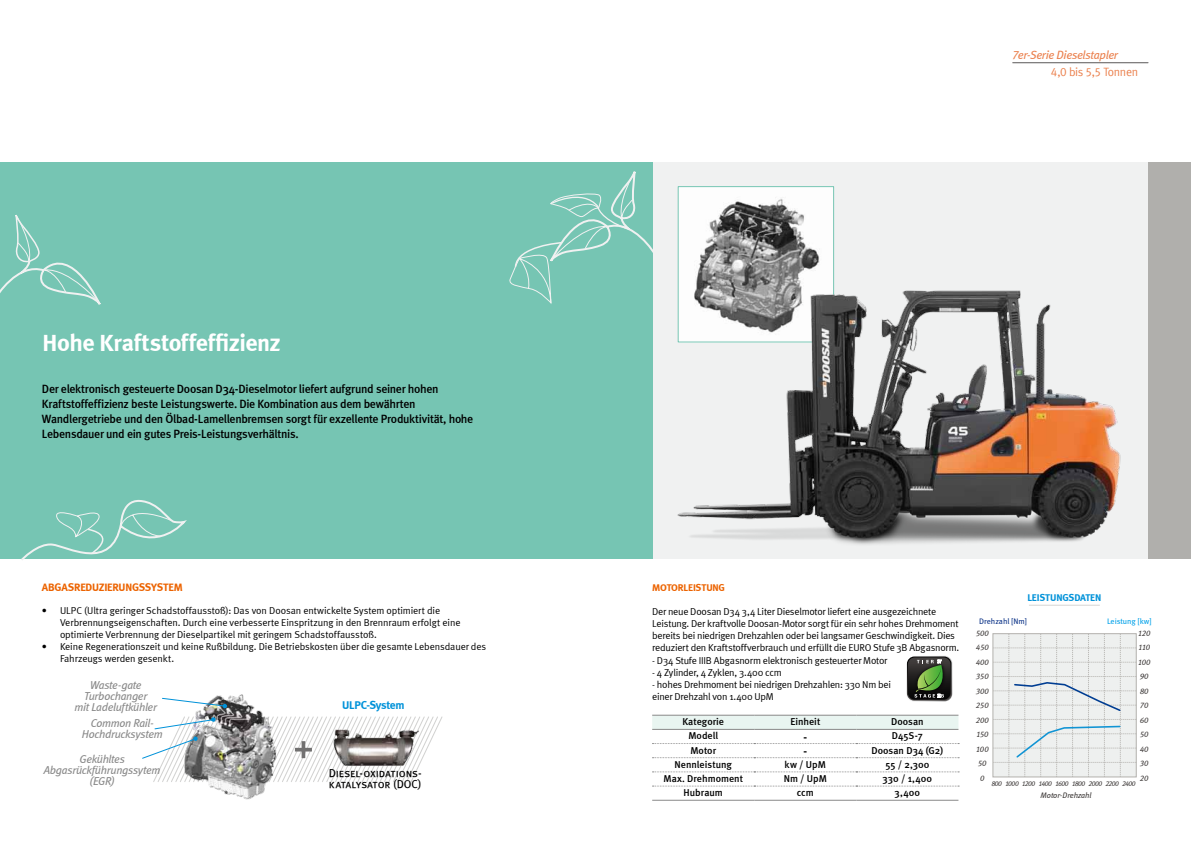
<style>
.page{position:relative;width:1191px;height:842px;background:#fff}
.page>*{position:absolute;margin:0;border:0;box-sizing:border-box;transform-origin:0 0}
.t1{font:700 24px "Meta";letter-spacing:-.015em;color:#fff}
.t2{font:500 12px/15px "Meta";letter-spacing:-.025em;color:#000}
.t3{font:italic 12px "Meta Book LF";letter-spacing:-.03em;color:#eb814e}
.t4{font:12px "Meta Normal LF";letter-spacing:-.035em;color:#eb814e}
.t5{font:italic 11.5px/11px "Meta Book LF";letter-spacing:-.025em;color:#898989;text-align:center}
.t6{font:11.5px/11.5px "Meta Plus Book Caps";letter-spacing:-.015em;color:#000}
.t7{font:700 11.5px "Meta";letter-spacing:-.025em;color:#0092d9}
.t8{font:700 11.5px "Meta";color:#000}
.t9{font:700 11px "Meta";color:#ec6300}
.t10{font:10px/12px "Meta Normal";letter-spacing:-.015em;color:#000}
.t11{font:500 10px "Meta";letter-spacing:.005em;color:#000}
.t12{font:700 10px "Meta";letter-spacing:-.015em;color:#0092d9}
.t13{font:700 10px "Meta";letter-spacing:-.015em;color:#ec6300}
.t14{font:italic 8px/14.5px "Meta Book LF";letter-spacing:-.005em;color:#3f3b3a;text-align:center}
.t15{font:8px "Meta Book LF";color:#0d3488}
.t16{font:8px "Meta Book LF";letter-spacing:-.005em;color:#00a1e9}
.t17{font:italic 7px "Meta Book LF";letter-spacing:-.06em;color:#3f3b3a}
</style>
<div class="page">
<div style="left:652px;top:162px;width:539px;height:396px;background:#f0f1f1"></div>
<div style="left:1148px;top:162px;width:43px;height:396px;background:#b0afac"></div>
<div style="left:0;top:162px;width:652px;height:396px;background:#76c5b3"></div>
<svg style="left:0;top:215px;width:101px;height:90px"></svg>
<svg style="left:509px;top:172px;width:144px;height:132px"></svg>
<svg style="left:20px;top:500px;width:166px;height:60px"></svg>
<hr style="left:1012px;top:62px;width:136px;height:1px;background:#5a5757">
<img style="left:195px;top:694px;width:71px;height:106px">
<svg style="left:162px;top:697px;width:65px;height:11px"></svg>
<svg style="left:142px;top:716px;width:301px;height:67px"></svg>
<img style="left:679px;top:188px;width:153px;height:72px">
<div style="left:677px;top:186px;width:157px;height:156px;border:1px solid #76c5b3"></div>
<img style="left:677px;top:260px;width:444px;height:285px">
<svg style="left:652px;top:716px;width:306px;height:13px"></svg>
<hr style="left:652px;top:715px;width:102px;height:1px;background:#898989">
<hr style="left:754px;top:715px;width:102px;height:1px;background:#898989">
<hr style="left:856px;top:715px;width:102px;height:1px;background:#898989">
<hr style="left:652px;top:729px;width:102px;height:1px;background:#898989">
<hr style="left:754px;top:729px;width:102px;height:1px;background:#898989">
<hr style="left:856px;top:729px;width:102px;height:1px;background:#898989">
<svg style="left:652px;top:743px;width:307px;height:1px"></svg>
<svg style="left:652px;top:757px;width:307px;height:1px"></svg>
<svg style="left:652px;top:772px;width:307px;height:1px"></svg>
<svg style="left:652px;top:786px;width:307px;height:1px"></svg>
<hr style="left:652px;top:800px;width:102px;height:1px;background:#898989">
<hr style="left:754px;top:800px;width:102px;height:1px;background:#898989">
<hr style="left:856px;top:800px;width:102px;height:1px;background:#898989">
<hr style="left:1029px;top:605px;width:70px;height:1px;background:#d6d5d3">
<svg style="left:906px;top:656px;width:46px;height:45px"></svg>
<svg style="left:993px;top:634px;width:143px;height:143px"></svg>
<h1 class="t1" style="left:43px;top:328px;width:240px">HOHE KRAFTSTOFFEFFIZIENZ</h1>
<p class="t2" style="left:42px;top:382px;width:433px">Der elektronisch gesteuerte Doosan D34-Dieselmotor liefert aufgrund seiner hohen Kraftstoffeffizienz beste Leistungswerte. Die Kombination aus dem bewährten Wandlergetriebe und den Ölbad-Lamellenbremsen sorgt für exzellente Produktivität, hohe Lebensdauer und ein gutes Preis-Leistungsverhältnis.</p>
<p class="t9" style="left:42px;top:580px;width:14px">ABGASREDUZIERUNGSS</p>
<p class="t9" style="left:151px;top:580px;width:13px">YSTEM</p>
<p class="t10" style="left:60px;top:604px;width:402px;text-indent:-18px">• ULPC (Ultra geringer Schadstoffausstoß): Das von Doosan entwickelte System optimiert die<br>Verbrennungseigenschaften. Durch eine verbesserte Einspritzung in den Brennraum erfolgt eine optimierte Verbrennung der Dieselpartikel mit geringem Schadstoffausstoß.</p>
<p class="t10" style="left:60px;top:640px;width:428px;text-indent:-18px">• Keine Regenerationszeit und keine Rußbildung. Die Betriebskosten über die gesamte Lebensdauer des<br>Fahrzeugs werden gesenkt.</p>
<p class="t5" style="left:75px;top:680px;width:84px">Waste-gate<br>Turbochanger<br>mit Ladeluftkühler</p>
<p class="t5" style="left:82px;top:718px;width:82px">Common Rail-<br>Hochdrucksystem</p>
<p class="t5" style="left:44px;top:753px;width:118px">Gekühltes<br>Abgasrückführungssytem (EGR)</p>
<p class="t7" style="left:342px;top:698px;width:64px">ULPC-SYSTEM</p>
<p class="t6" style="left:329px;top:767px;width:94px">Diesel-oxidations&shy;katalysator (DOC)</p>
<p class="t3" style="left:1012px;top:48px;width:107px">7er-Serie Dieselstapler</p>
<p class="t4" style="left:1051px;top:65px;width:89px">4,0 bis 5,5 Tonnen</p>
<p class="t13" style="left:652px;top:581px;width:74px">MOTORLEISTUNG</p>
<p class="t10" style="left:652px;top:605px;width:308px">Der neue Doosan D34 3,4 Liter Dieselmotor liefert eine ausgezeichnete Leistung. Der kraftvolle Doosan-Motor sorgt für ein sehr hohes Drehmoment bereits bei niedrigen Drehzahlen oder bei langsamer Geschwindigkeit. Dies reduziert den Kraftstoffverbrauch und erfüllt die EURO Stufe 3B Abgasnorm.</p>
<p class="t10" style="left:652px;top:654px;width:237px">- D34 Stufe IIIB Abgasnorm elektronisch gesteuerter Motor</p>
<p class="t10" style="left:652px;top:666px;width:131px">- 4 Zylinder, 4 Zyklen, 3.400 ccm</p>
<p class="t10" style="left:652px;top:678px;width:240px">- hohes Drehmoment bei niedrigen Drehzahlen: 330 Nm bei einer Drehzahl von 1.400 UpM</p>
<p class="t11" style="left:682px;top:716px;width:43px">Kategorie</p>
<p class="t11" style="left:790px;top:716px;width:31px">Einheit</p>
<p class="t11" style="left:891px;top:716px;width:34px">Doosan</p>
<p class="t11" style="left:688px;top:730px;width:31px">Modell</p>
<p class="t8" style="left:803px;top:730px;width:5px">-</p>
<p class="t11" style="left:892px;top:730px;width:32px">D45S-7</p>
<p class="t11" style="left:690px;top:744px;width:27px">Motor</p>
<p class="t8" style="left:803px;top:744px;width:5px">-</p>
<p class="t11" style="left:871px;top:744px;width:73px">Doosan D34 (G2)</p>
<p class="t11" style="left:674px;top:758px;width:59px">Nennleistung</p>
<p class="t11" style="left:784px;top:758px;width:43px">kw / UpM</p>
<p class="t11" style="left:885px;top:758px;width:46px">55 / 2,300</p>
<p class="t11" style="left:663px;top:773px;width:81px">Max. Drehmoment</p>
<p class="t11" style="left:783px;top:773px;width:45px">Nm / UpM</p>
<p class="t11" style="left:882px;top:773px;width:51px">330 / 1,400</p>
<p class="t11" style="left:683px;top:787px;width:41px">Hubraum</p>
<p class="t11" style="left:797px;top:787px;width:19px">ccm</p>
<p class="t11" style="left:894px;top:787px;width:27px">3,400</p>
<p class="t12" style="left:1027px;top:591px;width:75px">LEISTUNGSDATEN</p>
<p class="t15" style="left:979px;top:616px;width:49px">Drehzahl [Nm]</p>
<p class="t16" style="left:1107px;top:616px;width:46px">Leistung [kw]</p>
<p class="t14" style="left:975px;top:625px;width:15px">500<br>450<br>400<br>350<br>300<br>250<br>200<br>150<br>100<br>50<br>0</p>
<p class="t14" style="left:1137px;top:625px;width:14px;text-align:left">120<br>110<br>100<br>90<br>80<br>70<br>60<br>50<br>40<br>30<br>20</p>
<p class="t17" style="left:991px;top:779px;width:146px">800 1000 1200 1400 1600 1800 2000 2200 2400</p>
<p class="t14" style="left:1040px;top:788px;width:52px">Motor-Drehzahl</p>
</div>
